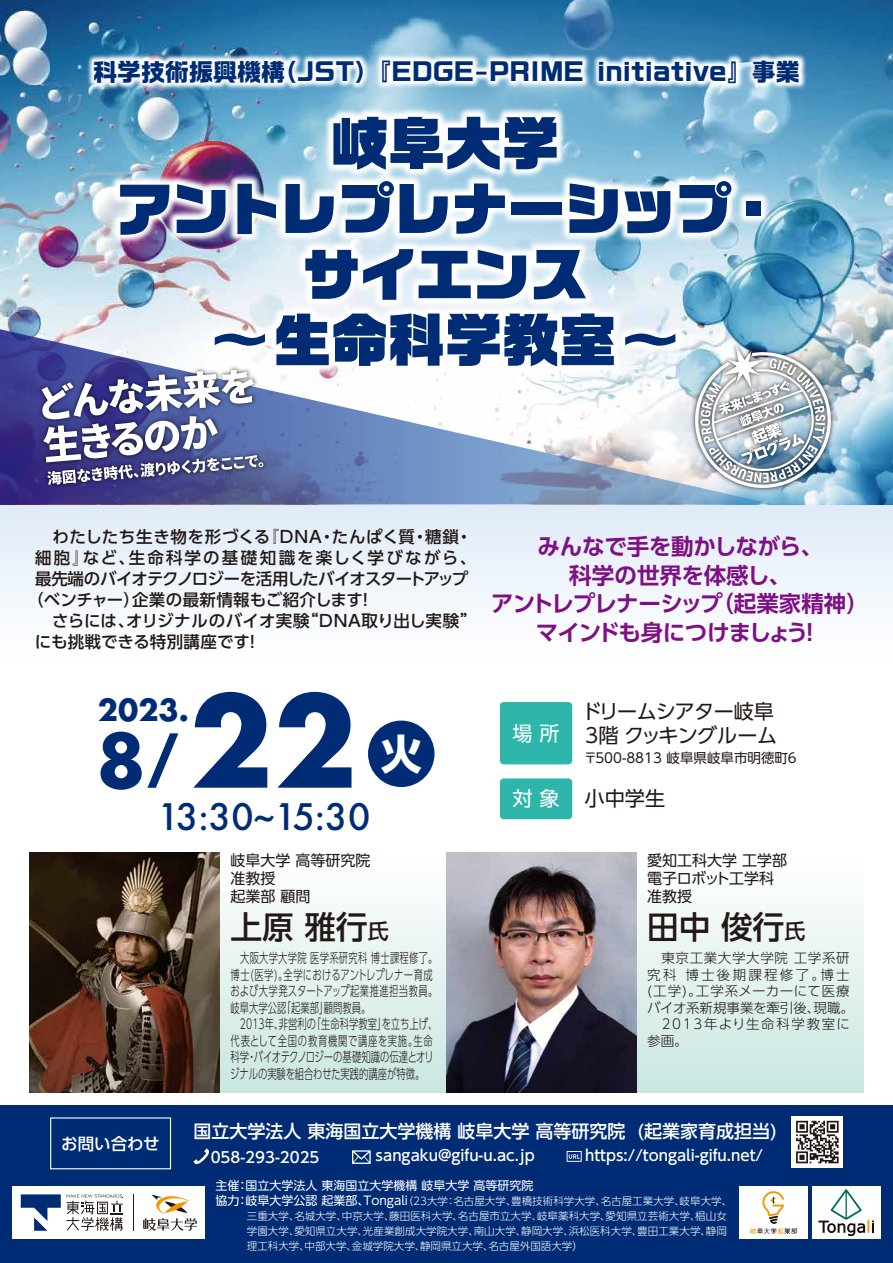
<style>
.page{position:relative;width:893px;height:1263px;background:#fff}
.page>*{position:absolute;margin:0;border:0;box-sizing:border-box;transform-origin:0 0}
.t1{font:700 122.25px "Futura";color:#002c76}
.t2{font:57px/65.6px "Ro G San Srf Std UB";color:#002c76;text-align:center}
.t3{font:700 41.55px "UD Shin Go Pro";color:#fff}
.t4{font:500 40.2px "Futura PT";letter-spacing:-.05em;color:#002c76}
.t5{font:500 31.65px "UD Shin Go Pro";color:#221815}
.t6{font:700 29.55px "Futura";color:#002c76}
.t7{font:700 24px "Ro G San Srf Std";color:#002c76}
.t8{font:700 22.5px/28.5px "UD Shin Go Pro De";letter-spacing:-.02em;color:#7f1084;text-align:center}
.t9{font:20.1px/24px "UD Shin Go Pro";letter-spacing:-.025em;color:#221815}
.t10{font:20.1px "UD Shin Go Pro";color:#fff}
.t11{font:500 18px "UD Shin Go Pro";color:#fff}
.t12{font:500 16.5px "UD Shin Go Pro";letter-spacing:.01em;color:#221815}
.t13{font:500 16.5px "UD Shin Go Pro";letter-spacing:.035em;color:#221815}
.t14{font:500 16.5px "UD Shin Go Pro";letter-spacing:-.06em;color:#221815}
.t15{font:500 16.5px "UD Shin Go Pro";letter-spacing:.125em;color:#221815}
.t16{font:500 16.5px "UD Shin Go Pro";letter-spacing:-.005em;color:#fff}
.t17{font:500 15px "UD Shin Go Pro";color:#fff}
.t18{font:15px/18px "UD Shin Go Pro";color:#221815}
.t19{font:300 13.5px/16.5px "UD Shin Go Pro";letter-spacing:.005em;color:#221815;scale:.69 1}
.t20{font:13.5px "UD Shin Go Pro";color:#221815}
.t21{font:300 13.5px "UD Shin Go Pro";letter-spacing:.005em;color:#221815}
.t22{font:300 13.5px "UD Shin Go Pro";letter-spacing:.035em;color:#221815}
.t23{font:300 13.5px "UD Shin Go Pro";letter-spacing:.045em;color:#221815}
.t24{font:300 13.5px "UD Shin Go Pro";letter-spacing:.125em;color:#221815}
.t25{font:300 13.5px "UD Shin Go Pro";letter-spacing:.165em;color:#221815}
.t26{font:12px "UD Shin Go Pro";color:#fff}
.t27{font:300 10.5px/15px "UD Shin Go Pro";letter-spacing:.005em;color:#fff}
.s1{font-size:71.55px}
.s2{font-size:58.95px}
.s3{font-size:21.15px}
.s4{color:#fff}
.s5{font-weight:400;font-size:12px}
</style>
<div class="page">
<div style="left:0;top:1105px;width:893px;height:158px;background:#002c76"></div>
<div style="left:0;top:504px;width:893px;height:161px;background:linear-gradient(to bottom,#dfebf8,#fff)"></div>
<div style="left:30px;top:852px;width:833px;height:240px;background:linear-gradient(to bottom,#fff,#c9e6e0)"></div>
<img style="left:0;top:0;width:893px;height:504px">
<div style="left:13px;top:1186px;width:192px;height:53px;background:#fff"></div>
<svg style="left:21px;top:1194px;width:40px;height:37px"></svg>
<svg style="left:67px;top:1194px;width:57px;height:37px"></svg>
<hr style="left:133px;top:1194px;width:1px;height:37px;background:#221815">
<svg style="left:143px;top:1194px;width:54px;height:37px"></svg>
<div style="left:812px;top:1186px;width:68px;height:53px;background:#fff"></div>
<svg style="left:818px;top:1189px;width:56px;height:47px"></svg>
<div style="left:740px;top:1186px;width:68px;height:53px;background:#fff"></div>
<svg style="left:750px;top:1191px;width:47px;height:43px"></svg>
<div style="left:50px;top:1117px;width:121px;height:52px;border:1px solid #fff"></div>
<svg style="left:352px;top:1150px;width:19px;height:14px"></svg>
<svg style="left:193px;top:1148px;width:16px;height:16px"></svg>
<svg style="left:567px;top:1151px;width:15px;height:11px"></svg>
<div style="left:792px;top:1116px;width:51px;height:51px;background:#fff"></div>
<svg style="left:796px;top:1121px;width:43px;height:42px"></svg>
<img style="left:30px;top:852px;width:190px;height:240px">
<svg style="left:0;top:326px;width:774px;height:178px"></svg>
<img style="left:446px;top:852px;width:190px;height:240px">
<img style="left:56px;top:147px;width:778px;height:298px">
<div style="left:368px;top:721px;width:66px;height:66px;background:#002c76;border-radius:50%"></div>
<div style="left:500px;top:778px;width:72px;height:41px;background:#2eb6aa;border-radius:4px"></div>
<div style="left:500px;top:702px;width:72px;height:62px;background:#2eb6aa;border-radius:4px"></div>
<img style="left:35px;top:2px;width:823px;height:145px">
<img style="left:688px;top:339px;width:149px;height:7px">
<img style="left:688px;top:346px;width:152px;height:151px">
<img style="left:35px;top:363px;width:235px;height:129px">
<svg style="left:42px;top:370px;width:221px;height:115px"></svg>
<h3 class="t7" style="left:93px;top:55px;width:708px">科学技術振興機構（JST）『EDGE-PRIME initiative』事業</h3>
<h2 class="t2" style="left:116px;top:112px;width:668px">岐阜大学<br>アントレプレナーシップ・サイエンス<br>～生命科学教室～</h2>
<h3 class="t13" style="left:35px;top:523px;width:439px">　わたしたち生き物を形づくる『DNA・たんぱく質・糖鎖・</h3>
<h3 class="t15" style="left:35px;top:544px;width:443px">細胞』など、生命科学の基礎知識を楽しく学びながら、</h3>
<h3 class="t14" style="left:35px;top:565px;width:434px">最先端のバイオテクノロジーを活用したバイオスタートアップ</h3>
<h3 class="t12" style="left:27px;top:586px;width:348px">（ベンチャー）企業の最新情報もご紹介します！</h3>
<h3 class="t12" style="left:35px;top:607px;width:443px">　さらには、オリジナルのバイオ実験“DNA取り出し実験”</h3>
<h3 class="t12" style="left:35px;top:628px;width:227px">にも挑戦できる特別講座です！</h3>
<h1 class="t1" style="left:97px;top:660px;width:262px"><span class="s1">8</span><span class="s2">/</span>22</h1>
<h3 class="t6" style="left:98px;top:690px;width:93px">2023.</h3>
<h3 class="t4" style="left:157px;top:792px;width:215px">13:30~15:30</h3>
<h3 class="t18" style="left:231px;top:850px;width:141px">岐阜大学 高等研究院准教授<br>起業部 顧問</h3>
<h3 class="t3" style="left:380px;top:720px;width:43px">火</h3>
<h3 class="t5" style="left:231px;top:902px;width:160px">上原 雅行<span class="s3">氏</span></h3>
<p class="t19" style="left:230px;top:949px;width:302px">　大阪大学大学院 医学系研究科 博士課程修了。博士(医学)。全学におけるアントレプレナー育成および大学発スタートアップ起業推進担当教員。岐阜大学公認「起業部」顧問教員。<br>　2013年、非営利の「生命科学教室」を立ち上げ、代表として全国の教育機関で講座を実施。生命科学・バイオテクノロジーの基礎知識の伝達とオリジナルの実験を組合わせた実践的講座が特徴。</p>
<h3 class="t8" style="left:491px;top:532px;width:379px">みんなで手を動かしながら、<br>科学の世界を体感し、<br>アントレプレナーシップ（起業家精神）マインドも身につけましょう！</h3>
<h3 class="t10" style="left:512px;top:717px;width:49px">場 所</h3>
<h3 class="t9" style="left:582px;top:699px;width:197px">ドリームシアター岐阜<br>3階 クッキングルーム</h3>
<p class="t20" style="left:584px;top:747px;width:217px">〒500-8813 岐阜県岐阜市明徳町６</p>
<h3 class="t9" style="left:512px;top:786px;width:154px"><span class="s4">対 象</span> 小中学生</h3>
<h3 class="t18" style="left:647px;top:850px;width:141px">愛知工科大学 工学部電子ロボット工学科准教授</h3>
<h3 class="t5" style="left:647px;top:902px;width:160px">田中 俊行<span class="s3">氏</span></h3>
<p class="t23" style="left:647px;top:947px;width:204px">　東京工業大学大学院 工学系研</p>
<p class="t25" style="left:647px;top:964px;width:204px">究科 博士後期課程修了。博士</p>
<p class="t22" style="left:647px;top:980px;width:204px">(工学)。工学系メーカーにて医療</p>
<p class="t21" style="left:647px;top:997px;width:208px">バイオ系新規事業を牽引後、現職。</p>
<p class="t24" style="left:662px;top:1013px;width:190px">2013年より生命科学教室に</p>
<p class="t21" style="left:647px;top:1030px;width:42px">参画。</p>
<h3 class="t16" style="left:61px;top:1130px;width:100px">お問い合わせ</h3>
<h3 class="t11" style="left:193px;top:1117px;width:585px">国立大学法人 東海国立大学機構 岐阜大学 高等研究院 (起業家育成担当)</h3>
<h3 class="t17" style="left:211px;top:1145px;width:110px">058-293-2025</h3>
<h3 class="t17" style="left:376px;top:1143px;width:161px">sangaku@gifu-u.ac.jp</h3>
<h3 class="t17" style="left:585px;top:1143px;width:180px">https://tongali-gifu.net/</h3>
<p class="t26" style="left:215px;top:1175px;width:319px">主催：国立大学法人 東海国立大学機構 岐阜大学 高等研究院</p>
<p class="t27" style="left:247px;top:1193px;width:487px;text-indent:-31px"><span class="s5">協力：岐阜大学公認 起業部、Tongali</span>（23大学：名古屋大学、豊橋技術科学大学、名古屋工業大学、岐阜大学、三重大学、名城大学、中京大学、藤田医科大学、名古屋市立大学、岐阜薬科大学、愛知県立芸術大学、椙山女学園大学、愛知県立大学、光産業創成大学院大学、南山大学、静岡大学、浜松医科大学、豊田工業大学、静岡理工科大学、中部大学、金城学院大学、静岡県立大学、名古屋外国語大学）</p>
</div>
